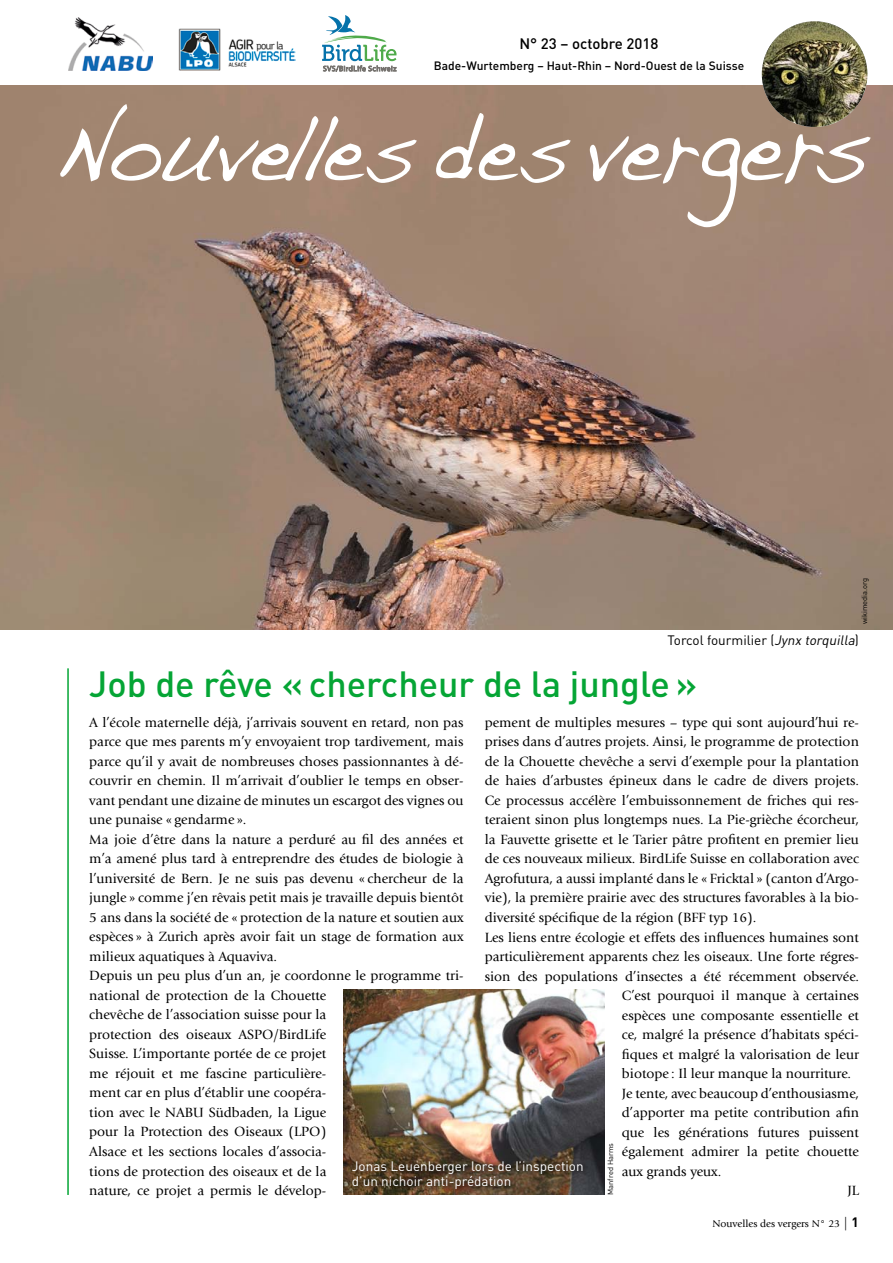
<style>
.page{position:relative;width:893px;height:1263px;background:#fff}
.page>*{position:absolute;margin:0;border:0;box-sizing:border-box;transform-origin:0 0}
.t1{font:105px "Handwriting Dakota";color:#fff;scale:.8 1}
.t2{font:500 36px "DIN";color:#05a535}
.t3{font:500 15px "DIN";color:#000}
.t4{font:13.95px/19.5px "Giovanni";color:#000}
.t5{font:13.5px/15px "DIN";color:#fff}
.t6{font:13.5px "DIN";color:#000}
.t7{font:500 12px "DIN";color:#000}
.t8{font:10.5px "Giovanni";color:#000}
.t9{font:7.5px "DIN";color:#000}
.s1{font-size:84px}
.s2{font-size:92.4px}
.s3{font-size:112.5px}
.s4{font-size:90px}
.s5{font-style:italic}
.s6{font-size:13.5px}
.s7{font-family:"DIN";font-weight:700;font-size:13.5px}
</style>
<div class="page">
<img style="left:0;top:85px;width:893px;height:544px">
<img style="left:68px;top:17px;width:84px;height:54px">
<img style="left:179px;top:28px;width:117px;height:43px">
<hr style="left:67px;top:668px;width:2px;height:527px;background:#05a535">
<img style="left:343px;top:989px;width:262px;height:206px">
<svg style="left:350px;top:1159px;width:239px;height:36px;background:#523f2b"></svg>
<img style="left:762px;top:21px;width:105px;height:106px;border-radius:53px">
<svg style="left:322px;top:15px;width:74px;height:57px"></svg>
<p class="t3" style="left:519px;top:34px;width:141px">N° 23 – octobre 2018</p>
<p class="t7" style="left:434px;top:58px;width:312px">Bade-Wurtemberg – Haut-Rhin – Nord-Ouest de la Suisse</p>
<h1 class="t1" style="left:54px;top:83px;width:1021px">Nou<span class="s1">v</span>e<span class="s2">ll</span>e<span class="s1">s</span> de<span class="s1">s</span> <span class="s2">v</span>er<span class="s3">ger</span><span class="s4">s</span></h1>
<p class="t9" style="left:860px;top:624px;width:48px;rotate:-90deg">wikimedia.org</p>
<p class="t6" style="left:667px;top:631px;width:193px">Torcol fourmilier (<span class="s5">Jynx torquilla</span>)</p>
<h2 class="t2" style="left:89px;top:661px;width:609px">Job de rêve « chercheur de la jungle »</h2>
<p class="t4" style="left:89px;top:713px;width:376px">A l’école maternelle déjà, j’arrivais souvent en retard, non pas parce que mes parents m’y envoyaient trop tardivement, mais parce qu’il y avait de nombreuses choses passionnantes à dé&shy;couvrir en chemin. Il m’arrivait d’oublier le temps en obser&shy;vant pendant une dizaine de minutes un escargot des vignes ou une punaise « gendarme ».<br>Ma joie d’être dans la nature a perduré au fil des années et m’a amené plus tard à entreprendre des études de biologie à l’université de Bern. Je ne suis pas devenu « chercheur de la jungle » comme j’en rêvais petit mais je travaille depuis bientôt 5 ans dans la société de « protection de la nature et soutien aux espèces » à Zurich après avoir fait un stage de formation aux milieux aquatiques à Aquaviva.<br>Depuis un peu plus d’un an, je coordonne le programme tri&shy;national de protection de la Chouette<br>chevêche de l’association suisse pour la<br>protection des oiseaux ASPO/BirdLife<br>Suisse. L’importante portée de ce projet<br>me réjouit et me fascine particulière-<br>ment car en plus d’établir une coopéra-<br>tion avec le NABU Südbaden, la Ligue<br>pour la Protection des Oiseaux (LPO)<br>Alsace et les sections locales d’associa-<br>tions de protection des oiseaux et de la<br>nature, ce projet a permis le dévelop-</p>
<p class="t4" style="left:485px;top:713px;width:376px">pement de multiples mesures – type qui sont aujourd’hui re-</p>
<p class="t4" style="left:485px;top:732px;width:376px">prises dans d’autres projets. Ainsi, le programme de protection</p>
<p class="t4" style="left:485px;top:752px;width:376px">de la Chouette chevêche a servi d’exemple pour la plantation</p>
<p class="t4" style="left:485px;top:771px;width:376px">de haies d’arbustes épineux dans le cadre de divers projets.</p>
<p class="t4" style="left:485px;top:791px;width:376px">Ce processus accélère l’embuissonnement de friches qui res-</p>
<p class="t4" style="left:485px;top:810px;width:376px">teraient sinon plus longtemps nues. La Pie-grièche écorcheur,</p>
<p class="t4" style="left:485px;top:830px;width:376px">la Fauvette grisette et le Tarier pâtre profitent en premier lieu</p>
<p class="t4" style="left:485px;top:849px;width:376px">de ces nouveaux milieux. BirdLife Suisse en collaboration avec</p>
<p class="t4" style="left:485px;top:869px;width:376px">Agrofutura, a aussi implanté dans le « Fricktal » (canton d’Argo-</p>
<p class="t4" style="left:485px;top:888px;width:376px">vie), la première prairie avec des structures favorables à la bio-</p>
<p class="t4" style="left:485px;top:908px;width:273px">diversité spécifique de la région (BFF typ 16).</p>
<p class="t4" style="left:485px;top:927px;width:376px">Les liens entre écologie et effets des influences humaines sont</p>
<p class="t4" style="left:485px;top:947px;width:376px">particulièrement apparents chez les oiseaux. Une forte régres-</p>
<p class="t4" style="left:485px;top:966px;width:376px">sion des populations d’insectes a été récemment observée.</p>
<p class="t4" style="left:622px;top:986px;width:239px">C’est pourquoi il manque à certaines</p>
<p class="t4" style="left:622px;top:1005px;width:239px">espèces une composante essentielle et</p>
<p class="t4" style="left:622px;top:1025px;width:239px">ce, malgré la présence d’habitats spéci-</p>
<p class="t4" style="left:622px;top:1044px;width:239px">fiques et malgré la valorisation de leur</p>
<p class="t4" style="left:622px;top:1064px;width:231px">biotope : Il leur manque la nourriture.</p>
<p class="t4" style="left:622px;top:1083px;width:239px">Je tente, avec beaucoup d’enthousiasme,</p>
<p class="t4" style="left:622px;top:1103px;width:239px">d’apporter ma petite contribution afin</p>
<p class="t4" style="left:622px;top:1122px;width:239px">que les générations futures puissent</p>
<p class="t4" style="left:622px;top:1142px;width:239px">également admirer la petite chouette</p>
<p class="t4" style="left:622px;top:1161px;width:101px">aux grands yeux.</p>
<p class="t9" style="left:606px;top:1195px;width:54px;rotate:-90deg">Manfred Harms</p>
<p class="t5" style="left:352px;top:1159px;width:233px">Jonas Leuenberger lors de l’inspection d’un nichoir anti-prédation</p>
<p class="t4" style="left:847px;top:1181px;width:13px">JL</p>
<p class="t8" style="left:712px;top:1218px;width:148px">Nouvelles des vergers N° 23 <span class="s6">|</span> <span class="s7">1</span></p>
</div>
